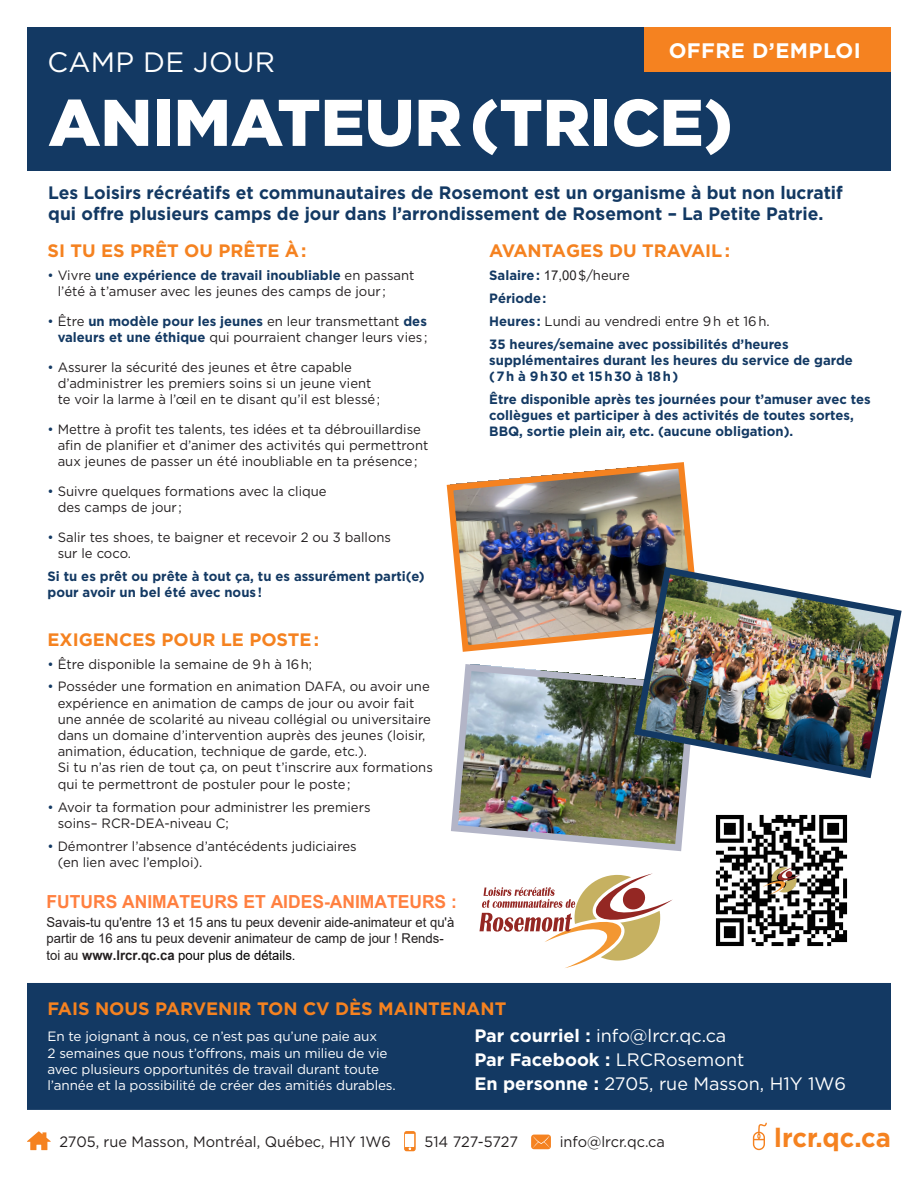
<style>
.page{position:relative;width:918px;height:1188px;background:#fff}
.page>*{position:absolute;margin:0;border:0;box-sizing:border-box;transform-origin:0 0}
.t1{font:900 65.85px "Gotham HTF";color:#fff}
.t2{font:28.05px "Gotham HTF";letter-spacing:.01em;color:#fff}
.t3{font:700 26.4px "Gotham HTF";color:#f58220}
.t4{font:700 21px "Gotham HTF";letter-spacing:.02em;color:#fff}
.t5{font:700 18px/21.6px "Gotham HTF";color:#133963}
.t6{font:700 18px "Gotham HTF";color:#f58220}
.t7{font:18px/23.9px "Gotham HTF";color:#fff}
.t8{font:700 18px "Arial";color:#ff8040}
.t9{font:15px "Gotham HTF";color:#231f20}
.t10{font:13.5px/16.2px "Gotham HTF";color:#231f20}
.t11{font:700 13.5px/16.2px "Gotham HTF";color:#133963}
.t12{font:13.5px/16.2px "Gotham HTF";letter-spacing:-.01em;color:#fff}
.t13{font:13.5px/16.6px "Arial";color:#231f20}
.s1{color:#133963}
.s2{font-weight:700;color:#133963}
.s3{font-weight:700}
.s4{color:#000}
.s5{font-family:"Arial";font-weight:400;color:#231f20}
.s6{font-weight:400;color:#231f20}
</style>
<div class="page">
<div style="left:27px;top:27px;width:864px;height:144px;background:#133963"></div>
<div style="left:645px;top:27px;width:246px;height:45px;background:#f58220"></div>
<div style="left:27px;top:983px;width:864px;height:127px;background:#133963"></div>
<svg style="left:27px;top:1131px;width:24px;height:19px"></svg>
<svg style="left:404px;top:1131px;width:12px;height:20px"></svg>
<div style="left:531px;top:1135px;width:20px;height:14px;background:#f58220;border-radius:3px"></div>
<svg style="left:533px;top:1135px;width:17px;height:13px"></svg>
<svg style="left:480px;top:873px;width:193px;height:95px"></svg>
<svg style="left:753px;top:1123px;width:14px;height:27px"></svg>
<img style="left:446px;top:462px;width:248px;height:190px">
<img style="left:451px;top:664px;width:237px;height:188px">
<img style="left:715px;top:814px;width:133px;height:133px">
<img style="left:630px;top:563px;width:272px;height:219px">
<h2 class="t2" style="left:48px;top:46px;width:229px">CAMP DE JOUR</h2>
<h3 class="t4" style="left:669px;top:38px;width:194px">OFFRE D’EMPLOI</h3>
<h1 class="t1" style="left:48px;top:85px;width:686px">ANIMATEUR(TRICE)</h1>
<h3 class="t5" style="left:48px;top:181px;width:796px">Les Loisirs récréatifs et communautaires de Rosemont est un organisme à but non lucratif qui offre plusieurs camps de jour dans l’arrondissement de Rosemont – La Petite Patrie.</h3>
<h3 class="t6" style="left:48px;top:240px;width:261px">SI TU ES PRÊT OU PRÊTE À:</h3>
<p class="t10" style="left:58px;top:267px;width:358px;text-indent:-10px"><span class="s1">•</span> Vivre <span class="s2">une expérience de travail inoubliable</span> en passant l’été à t’amuser avec les jeunes des camps de jour ;</p>
<p class="t10" style="left:48px;top:313px;width:381px;text-align:right"><span class="s1">•</span> Être <span class="s2">un modèle pour les jeunes</span> en leur transmettant <span class="s2">des valeurs et une éthique</span> qui pourraient changer leurs vies;</p>
<p class="t10" style="left:58px;top:358px;width:324px;text-indent:-10px"><span class="s1">•</span> Assurer la sécurité des jeunes et être capable d’administrer les premiers soins si un jeune vient te voir la larme à l’œil en te disant qu’il est blessé;</p>
<p class="t10" style="left:58px;top:421px;width:372px;text-indent:-10px"><span class="s1">•</span> Mettre à profit tes talents, tes idées et ta débrouillardise afin de planifier et d’animer des activités qui permettront aux jeunes de passer un été inoubliable en ta présence;</p>
<p class="t10" style="left:58px;top:483px;width:271px;text-indent:-10px"><span class="s1">•</span> Suivre quelques formations avec la clique des camps de jour ;</p>
<p class="t10" style="left:58px;top:529px;width:335px;text-indent:-10px"><span class="s1">•</span> Salir tes shoes, te baigner et recevoir 2 ou 3 ballons sur le coco.</p>
<p class="t11" style="left:48px;top:568px;width:379px">Si tu es prêt ou prête à tout ça, tu es assurément parti(e) pour avoir un bel été avec nous!</p>
<h3 class="t6" style="left:48px;top:629px;width:273px">EXIGENCES POUR LE POSTE:</h3>
<p class="t10" style="left:48px;top:655px;width:266px"><span class="s1">•</span> Être disponible la semaine de 9h à 16h;</p>
<p class="t10" style="left:58px;top:678px;width:377px;text-indent:-10px"><span class="s1">•</span> Posséder une formation en animation DAFA, ou avoir une expérience en animation de camps de jour ou avoir fait une année de scolarité au niveau collégial ou universitaire dans un domaine d’intervention auprès des jeunes (loisir, animation, éducation, technique de garde, etc.).<br>Si tu n’as rien de tout ça, on peut t’inscrire aux formations qui te permettront de postuler pour le poste;</p>
<p class="t10" style="left:58px;top:799px;width:314px;text-indent:-10px"><span class="s1">•</span> Avoir ta formation pour administrer les premiers soins– RCR-DEA-niveau C;</p>
<p class="t10" style="left:58px;top:838px;width:301px;text-indent:-10px"><span class="s1">•</span> Démontrer l’absence d’antécédents judiciaires (en lien avec l’emploi).</p>
<h3 class="t8" style="left:47px;top:889px;width:412px">FUTURS ANIMATEURS ET AIDES-ANIMATEURS :</h3>
<p class="t13" style="left:47px;top:913px;width:409px">Savais-tu qu'entre 13 et 15 ans tu peux devenir aide-animateur et qu'à partir de 16 ans tu peux devenir animateur de camp de jour ! Rends&shy;toi au <span class="s3">www.lrcr.qc.ca</span> <span class="s4">pour plus de détails.</span></p>
<h3 class="t6" style="left:489px;top:240px;width:242px">AVANTAGES DU TRAVAIL :</h3>
<p class="t11" style="left:489px;top:263px;width:301px;line-height:23px">Salaire : <span class="s5">17,00</span><span class="s6">$/heure<br></span>Période :<br>Heures : <span class="s6">Lundi au vendredi entre 9 h et 16 h.<br></span>35 heures/semaine avec possibilités d’heures</p>
<p class="t11" style="left:489px;top:352px;width:365px">supplémentaires durant les heures du service de garde ( 7 h à 9 h 30 et 15 h 30 à 18 h )</p>
<p class="t11" style="left:489px;top:391px;width:383px">Être disponible après tes journées pour t’amuser avec tes collègues et participer à des activités de toutes sortes,<br>BBQ, sortie plein air, etc. (aucune obligation).</p>
<h3 class="t6" style="left:48px;top:998px;width:460px">FAIS NOUS PARVENIR TON CV DÈS MAINTENANT</h3>
<p class="t12" style="left:48px;top:1028px;width:350px">En te joignant à nous, ce n’est pas qu’une paie aux<br>2 semaines que nous t’offrons, mais un milieu de vie avec plusieurs opportunités de travail durant toute l’année et la possibilité de créer des amitiés durables.</p>
<h3 class="t7" style="left:474px;top:1024px;width:373px"><span class="s3">Par courriel :</span> info@lrcr.qc.ca<br><span class="s3">Par Facebook :</span> LRCRosemont<br><span class="s3">En personne :</span> 2705, rue Masson, H1Y 1W6</h3>
<p class="t9" style="left:59px;top:1134px;width:333px">2705, rue Masson, Montréal, Québec, H1Y 1W6</p>
<p class="t9" style="left:424px;top:1134px;width:95px">514 727-5727</p>
<p class="t9" style="left:560px;top:1134px;width:107px">info@lrcr.qc.ca</p>
<h3 class="t3" style="left:774px;top:1123px;width:118px">lrcr.qc.ca</h3>
</div>
